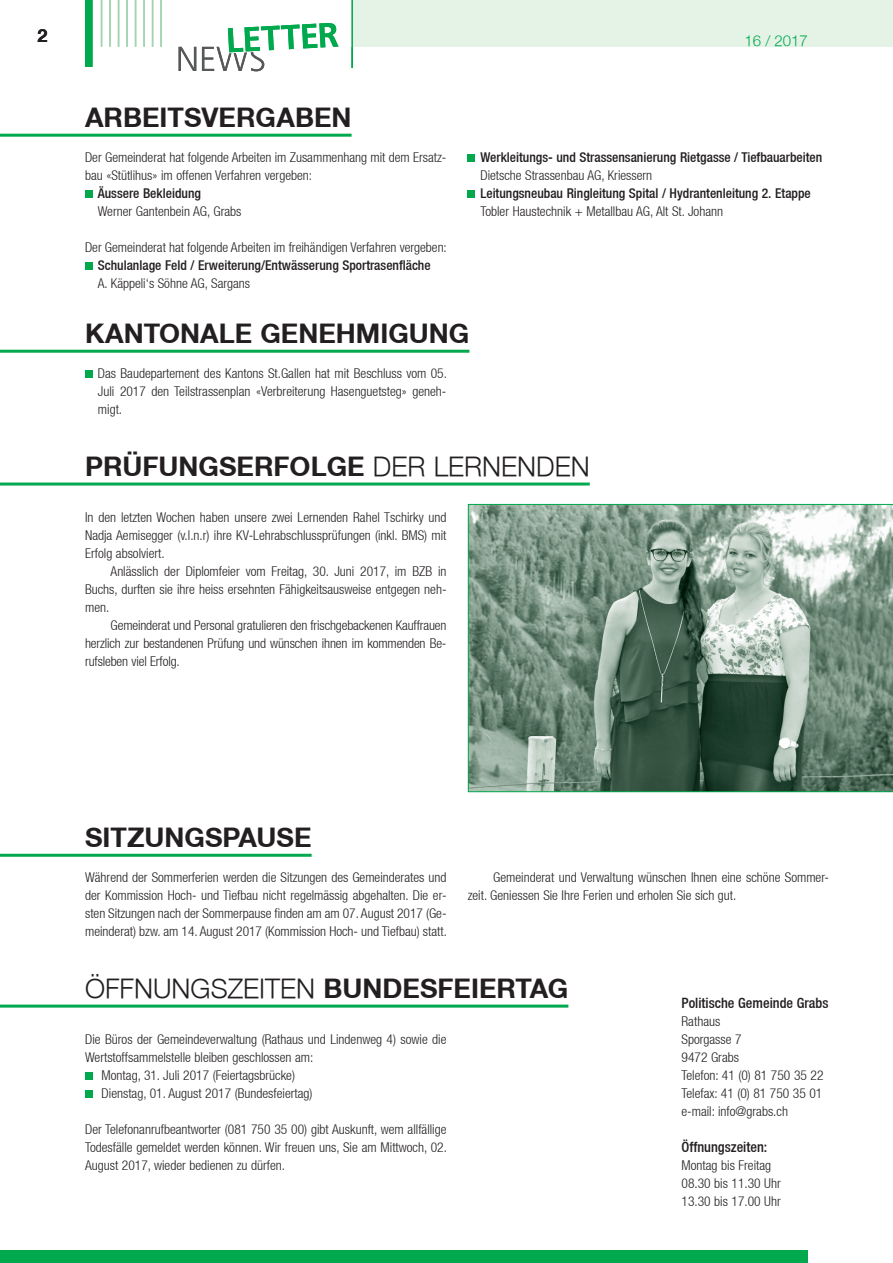
<style>
.page{position:relative;width:893px;height:1263px;background:#fff}
.page>*{position:absolute;margin:0;border:0;box-sizing:border-box;transform-origin:0 0}
.t1{font:700 27px "Helvetica Neue CE";color:#231f20}
.t2{font:300 27px "Helvetica Neue";color:#231f20}
.t3{font:700 18px "Helvetica Neue CE";color:#231f20}
.t4{font:300 15px "Helvetica Neue";color:#00a94e}
.t5{font:500 condensed 14.25px "Helvetica Neue";color:#231f20}
.t6{font:300 condensed 13.5px/18px "Helvetica Neue LT";color:#231f20;text-align:justify}
.t7{font:500 condensed 13.5px "Helvetica Neue";color:#231f20}
.s1{font-family:"Helvetica Neue";font-weight:300}
.s2{font-family:"Helvetica Neue CE";font-weight:700}
</style>
<div class="page">
<hr style="left:0;top:134px;width:352px;height:3px;background:#00a94e">
<div style="left:85px;top:191px;width:7px;height:7px;background:#00a94e"></div>
<div style="left:85px;top:263px;width:7px;height:7px;background:#00a94e"></div>
<div style="left:468px;top:155px;width:7px;height:7px;background:#00a94e"></div>
<div style="left:468px;top:191px;width:7px;height:7px;background:#00a94e"></div>
<div style="left:85px;top:371px;width:8px;height:7px;background:#00a94e"></div>
<hr style="left:0;top:350px;width:469px;height:3px;background:#00a94e">
<hr style="left:0;top:854px;width:312px;height:3px;background:#00a94e">
<hr style="left:0;top:482px;width:590px;height:3px;background:#00a94e">
<svg style="left:468px;top:504px;width:425px;height:288px;background:#779080"></svg>
<hr style="left:0;top:1004px;width:568px;height:3px;background:#00a94e">
<div style="left:85px;top:1073px;width:7px;height:7px;background:#00a94e"></div>
<div style="left:85px;top:1091px;width:7px;height:7px;background:#00a94e"></div>
<div style="left:352px;top:0;width:541px;height:47px;background:#e5f3e7"></div>
<div style="left:85px;top:0;width:8px;height:67px;background:#00a94e"></div>
<hr style="left:101px;top:0;width:1px;height:47px;background:#a1d4ae">
<hr style="left:109px;top:0;width:2px;height:47px;background:#a1d4ae">
<hr style="left:118px;top:0;width:1px;height:47px;background:#a1d4ae">
<hr style="left:126px;top:0;width:2px;height:47px;background:#a1d4ae">
<hr style="left:135px;top:0;width:1px;height:47px;background:#a1d4ae">
<hr style="left:143px;top:0;width:2px;height:47px;background:#a1d4ae">
<hr style="left:152px;top:0;width:1px;height:47px;background:#a1d4ae">
<hr style="left:160px;top:0;width:2px;height:47px;background:#a1d4ae">
<hr style="left:351px;top:0;width:2px;height:68px;background:#00a94e">
<div style="left:0;top:1250px;width:808px;height:13px;background:#00a94e"></div>
<svg style="left:179px;top:47px;width:17px;height:24px"></svg>
<svg style="left:202px;top:23px;width:137px;height:48px"></svg>
<h2 class="t3" style="left:38px;top:25px;width:12px">2</h2>
<p class="t4" style="left:744px;top:32px;width:65px">16 / 2017</p>
<p class="t4" style="left:718px;top:32px;width:54px">OKTOBER</p>
<p class="t4" style="left:791px;top:32px;width:18px">09</p>
<h1 class="t1" style="left:85px;top:101px;width:268px">ARBEITSVERGABEN</h1>
<p class="t6" style="left:85px;top:148px;width:363px">Der Gemeinderat hat folgende Arbeiten im Zusammenhang mit dem Ersatz&shy;bau «Stütlihus» im offenen Verfahren vergeben:</p>
<p class="t7" style="left:98px;top:185px;width:105px">Äussere Bekleidung</p>
<p class="t6" style="left:98px;top:202px;width:145px">Werner Gantenbein AG, Grabs</p>
<p class="t6" style="left:85px;top:238px;width:363px">Der Gemeinderat hat folgende Arbeiten im freihändigen Verfahren vergeben:</p>
<p class="t7" style="left:98px;top:257px;width:334px">Schulanlage Feld / Erweiterung/Entwässerung Sportrasenfläche</p>
<p class="t6" style="left:98px;top:274px;width:154px">A. Käppeli‘s Söhne AG, Sargans</p>
<p class="t7" style="left:480px;top:149px;width:343px">Werkleitungs- und Strassensanierung Rietgasse / Tiefbauarbeiten</p>
<p class="t6" style="left:480px;top:166px;width:173px">Dietsche Strassenbau AG, Kriessern</p>
<p class="t7" style="left:480px;top:185px;width:332px">Leitungsneubau Ringleitung Spital / Hydrantenleitung 2. Etappe</p>
<p class="t6" style="left:480px;top:202px;width:244px">Tobler Haustechnik + Metallbau AG, Alt St. Johann</p>
<h1 class="t1" style="left:85px;top:317px;width:386px">KANTONALE GENEHMIGUNG</h1>
<p class="t6" style="left:98px;top:364px;width:351px">Das Baudepartement des Kantons St.Gallen hat mit Beschluss vom 05.<br>Juli 2017 den Teilstrassenplan «Verbreiterung Hasenguetsteg» geneh&shy;migt.</p>
<h1 class="t1" style="left:85px;top:450px;width:506px">PRÜFUNGSERFOLGE <span class="s1">DER LERNENDEN</span></h1>
<p class="t6" style="left:85px;top:508px;width:363px">In den letzten Wochen haben unsere zwei Lernenden Rahel Tschirky und Nadja Aemisegger (v.l.n.r) ihre KV-Lehrabschlussprüfungen (inkl. BMS) mit Erfolg absolviert.</p>
<p class="t6" style="left:85px;top:562px;width:363px;text-indent:26px">Anlässlich der Diplomfeier vom Freitag, 30. Juni 2017, im BZB in Buchs, durften sie ihre heiss ersehnten Fähigkeitsausweise entgegen neh&shy;men.</p>
<p class="t6" style="left:85px;top:616px;width:363px;text-indent:26px">Gemeinderat und Personal gratulieren den frischgebackenen Kauffrauen herzlich zur bestandenen Prüfung und wünschen ihnen im kommenden Be&shy;rufsleben viel Erfolg.</p>
<h1 class="t1" style="left:85px;top:821px;width:228px">SITZUNGSPAUSE</h1>
<p class="t6" style="left:85px;top:868px;width:363px">Während der Sommerferien werden die Sitzungen des Gemeinderates und der Kommission Hoch- und Tiefbau nicht regelmässig abgehalten. Die er&shy;sten Sitzungen nach der Sommerpause finden am am 07. August 2017 (Ge&shy;meinderat) bzw. am 14. August 2017 (Kommission Hoch- und Tiefbau) statt.</p>
<p class="t6" style="left:468px;top:868px;width:363px;text-indent:26px">Gemeinderat und Verwaltung wünschen Ihnen eine schöne Sommer&shy;zeit. Geniessen Sie Ihre Ferien und erholen Sie sich gut.</p>
<h1 class="t2" style="left:85px;top:972px;width:485px">ÖFFNUNGSZEITEN <span class="s2">BUNDESFEIERTAG</span></h1>
<p class="t6" style="left:85px;top:1030px;width:363px">Die Büros der Gemeindeverwaltung (Rathaus und Lindenweg 4) sowie die</p>
<p class="t6" style="left:85px;top:1048px;width:230px">Wertstoffsammelstelle bleiben geschlossen am:</p>
<p class="t6" style="left:102px;top:1066px;width:195px">Montag, 31. Juli 2017 (Feiertagsbrücke)</p>
<p class="t6" style="left:102px;top:1084px;width:212px">Dienstag, 01. August 2017 (Bundesfeiertag)</p>
<p class="t6" style="left:85px;top:1120px;width:363px">Der Telefonanrufbeantworter (081 750 35 00) gibt Auskunft, wem allfällige Todesfälle gemeldet werden können. Wir freuen uns, Sie am Mittwoch, 02.<br>August 2017, wieder bedienen zu dürfen.</p>
<p class="t5" style="left:682px;top:994px;width:148px">Politische Gemeinde Grabs</p>
<p class="t6" style="left:682px;top:1012px;width:143px;text-align:left">Rathaus<br>Sporgasse 7<br>9472 Grabs<br>Telefon: 41 (0) 81 750 35 22<br>Telefax: 41 (0) 81 750 35 01 e-mail: info@grabs.ch</p>
<p class="t5" style="left:682px;top:1138px;width:87px">Öffnungszeiten:</p>
<p class="t6" style="left:682px;top:1156px;width:101px;text-align:left">Montag bis Freitag<br>08.30 bis 11.30 Uhr<br>13.30 bis 17.00 Uhr</p>
</div>
